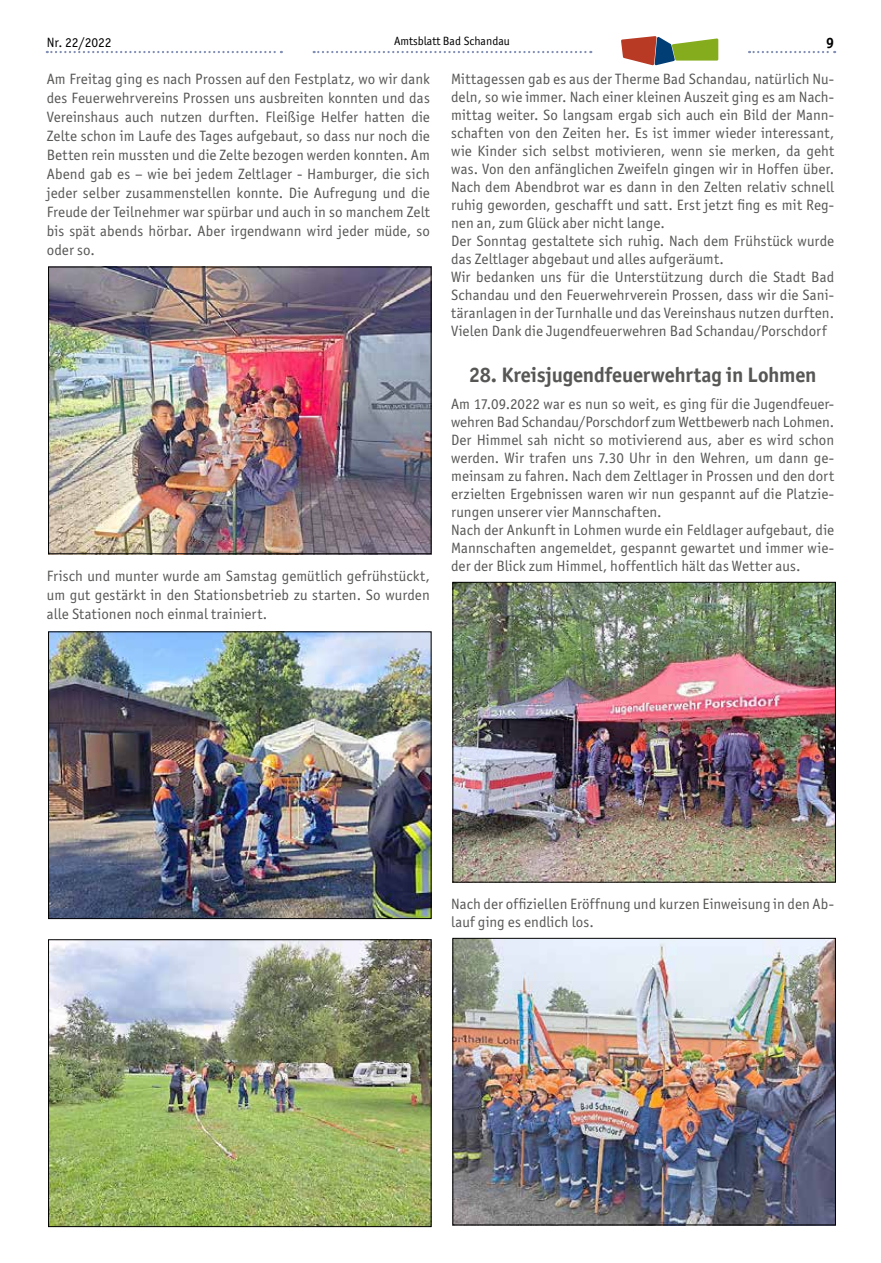
<style>
.page{position:relative;width:881px;height:1263px;background:#fff}
.page>*{position:absolute;margin:0;border:0;box-sizing:border-box;transform-origin:0 0}
.t1{font:700 21px "Officina San ITC";letter-spacing:-.01em;color:#575756}
.t2{font:15px/18px "Officina San ITC";letter-spacing:.005em;color:#575756}
.t3{font:700 15px "Officina San ITC";color:#000}
.t4{font:13.5px "Officina San ITC";color:#000}
.t5{font:12px "Officina San ITC";color:#000}
</style>
<div class="page">
<svg style="left:313px;top:51px;width:278px;height:2px"></svg>
<svg style="left:47px;top:51px;width:235px;height:2px"></svg>
<svg style="left:748px;top:51px;width:86px;height:2px"></svg>
<svg style="left:621px;top:36px;width:97px;height:29px"></svg>
<img style="left:454px;top:584px;width:379px;height:296px">
<div style="left:452px;top:582px;width:383px;height:300px;border:1px solid #000"></div>
<img style="left:454px;top:940px;width:379px;height:283px">
<div style="left:452px;top:938px;width:383px;height:287px;border:1px solid #000"></div>
<img style="left:50px;top:269px;width:379px;height:283px">
<div style="left:48px;top:267px;width:383px;height:287px;border:1px solid #000"></div>
<img style="left:50px;top:634px;width:379px;height:283px">
<div style="left:48px;top:632px;width:383px;height:287px;border:1px solid #000"></div>
<img style="left:50px;top:941px;width:379px;height:284px">
<div style="left:48px;top:939px;width:383px;height:288px;border:1px solid #000"></div>
<p class="t4" style="left:47px;top:34px;width:66px">Nr. 22/2022</p>
<p class="t5" style="left:394px;top:34px;width:117px">Amtsblatt Bad Schandau</p>
<p class="t3" style="left:825px;top:34px;width:10px">9</p>
<p class="t2" style="left:451px;top:70px;width:384px">Mittagessen gab es aus der Therme Bad Schandau, natürlich Nu&shy;deln, so wie immer. Nach einer kleinen Auszeit ging es am Nach&shy;mittag weiter. So langsam ergab sich auch ein Bild der Mann&shy;schaften von den Zeiten her. Es ist immer wieder interessant, wie Kinder sich selbst motivieren, wenn sie merken, da geht was. Von den anfänglichen Zweifeln gingen wir in Hoffen über.<br>Nach dem Abendbrot war es dann in den Zelten relativ schnell ruhig geworden, geschafft und satt. Erst jetzt fing es mit Reg&shy;nen an, zum Glück aber nicht lange.<br>Der Sonntag gestaltete sich ruhig. Nach dem Frühstück wurde das Zeltlager abgebaut und alles aufgeräumt.<br>Wir bedanken uns für die Unterstützung durch die Stadt Bad Schandau und den Feuerwehrverein Prossen, dass wir die Sani&shy;täranlagen in der Turnhalle und das Vereinshaus nutzen durften.<br>Vielen Dank die Jugendfeuerwehren Bad Schandau/Porschdorf</p>
<h1 class="t1" style="left:468px;top:362px;width:349px">28. Kreisjugendfeuerwehrtag in Lohmen</h1>
<p class="t2" style="left:451px;top:395px;width:384px">Am 17.09.2022 war es nun so weit, es ging für die Jugendfeuer&shy;wehren Bad Schandau/Porschdorf zum Wettbewerb nach Lohmen.<br>Der Himmel sah nicht so motivierend aus, aber es wird schon werden. Wir trafen uns 7.30 Uhr in den Wehren, um dann ge&shy;meinsam zu fahren. Nach dem Zeltlager in Prossen und den dort erzielten Ergebnissen waren wir nun gespannt auf die Platzie&shy;rungen unserer vier Mannschaften.<br>Nach der Ankunft in Lohmen wurde ein Feldlager aufgebaut, die Mannschaften angemeldet, gespannt gewartet und immer wie&shy;der der Blick zum Himmel, hoffentlich hält das Wetter aus.</p>
<p class="t2" style="left:47px;top:69px;width:384px;line-height:19px;text-align:justify">Am Freitag ging es nach Prossen auf den Festplatz, wo wir dank des Feuerwehrvereins Prossen uns ausbreiten konnten und das Vereinshaus auch nutzen durften. Fleißige Helfer hatten die Zelte schon im Laufe des Tages aufgebaut, so dass nur noch die Betten rein mussten und die Zelte bezogen werden konnten. Am Abend gab es – wie bei jedem Zeltlager - Hamburger, die sich jeder selber zusammenstellen konnte. Die Aufregung und die Freude der Teilnehmer war spürbar und auch in so manchem Zelt bis spät abends hörbar. Aber irgendwann wird jeder müde, so oder so.</p>
<p class="t2" style="left:47px;top:567px;width:384px;line-height:18.9px;text-align:justify">Frisch und munter wurde am Samstag gemütlich gefrühstückt, um gut gestärkt in den Stationsbetrieb zu starten. So wurden alle Stationen noch einmal trainiert.</p>
<p class="t2" style="left:451px;top:895px;width:384px">Nach der offiziellen Eröffnung und kurzen Einweisung in den Ab&shy;lauf ging es endlich los.</p>
</div>
